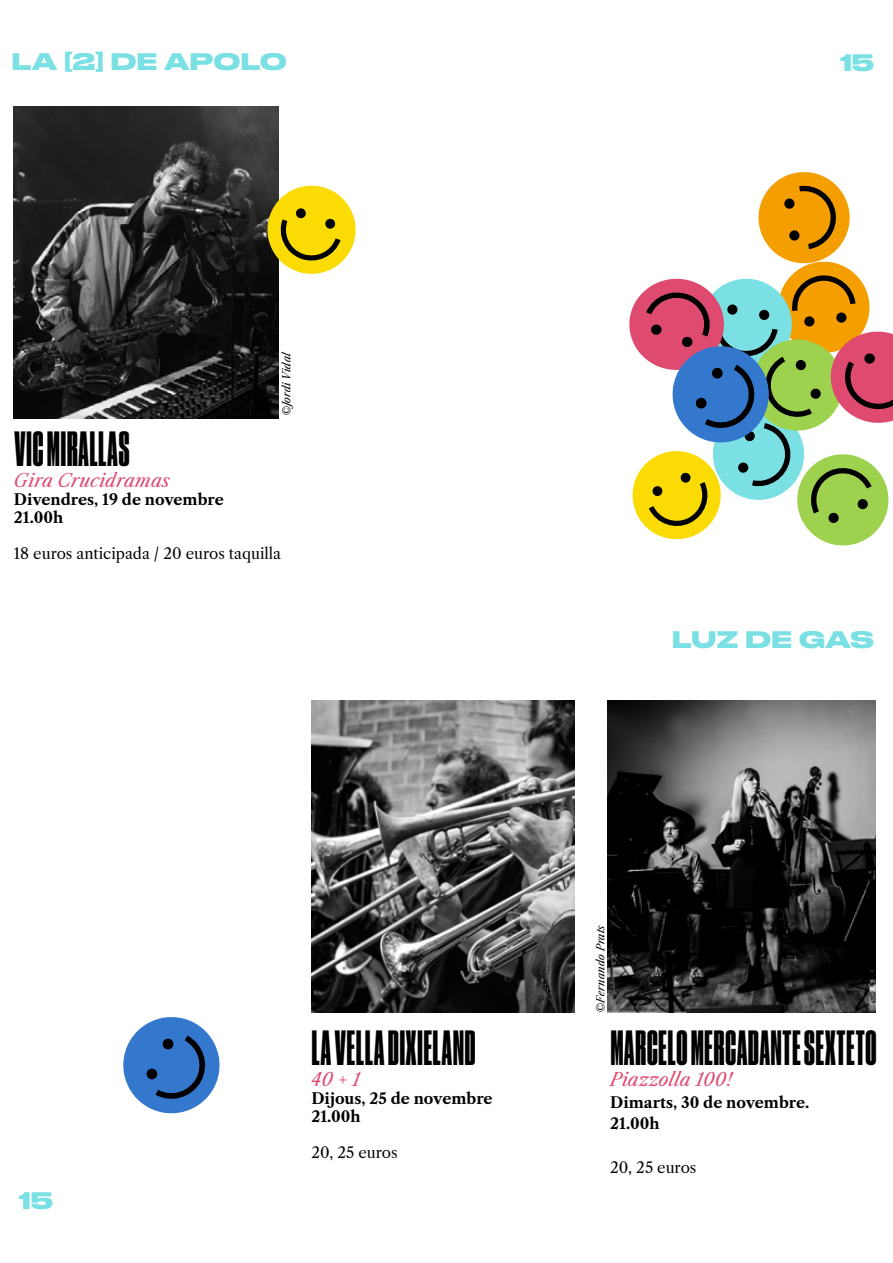
<style>
.page{position:relative;width:893px;height:1263px;background:#fff}
.page>*{position:absolute;margin:0;border:0;box-sizing:border-box;transform-origin:0 0}
.t1{font:46.5px "Druk X Condensed Super";letter-spacing:.02em;color:#000}
.t2{font:700 22.5px "Druk Wide";letter-spacing:.02em;color:#7ae0e3}
.t3{font:italic 18px "Libre Caslon Text";color:#de4a70}
.t4{font:700 15px/18px "Libre Caslon Text";color:#000}
.t5{font:15px "Libre Caslon Text";color:#000}
.t6{font:italic 10.5px "Libre Caslon Text";letter-spacing:-.005em;color:#000}
</style>
<div class="page">
<img style="left:14px;top:106px;width:264px;height:312px">
<svg style="left:262px;top:180px;width:94px;height:99px"></svg>
<img style="left:312px;top:701px;width:262px;height:312px">
<img style="left:608px;top:701px;width:267px;height:312px">
<svg style="left:123px;top:1017px;width:97px;height:97px"></svg>
<svg style="left:629px;top:172px;width:264px;height:374px"></svg>
<h2 class="t2" style="left:12px;top:43px;width:276px">LA [2] DE APOLO</h2>
<h2 class="t2" style="left:840px;top:44px;width:36px">15</h2>
<p class="t6" style="left:280px;top:416px;width:66px;rotate:-90deg">©Jordi Vidal</p>
<h1 class="t1" style="left:14px;top:422px;width:116px">VIC MIRALLAS</h1>
<p class="t3" style="left:14px;top:470px;width:158px">Gira Crucidramas</p>
<p class="t4" style="left:14px;top:491px;width:211px">Divendres, 19 de novembre<br>21.00h</p>
<p class="t5" style="left:14px;top:545px;width:269px">18 euros anticipada / 20 euros taquilla</p>
<h2 class="t2" style="left:672px;top:621px;width:203px">LUZ DE GAS</h2>
<h2 class="t2" style="left:19px;top:1182px;width:36px">15</h2>
<h1 class="t1" style="left:312px;top:1021px;width:165px">LA VELLA DIXIELAND</h1>
<p class="t3" style="left:311px;top:1069px;width:50px">40 + 1</p>
<p class="t4" style="left:311px;top:1090px;width:183px">Dijous, 25 de novembre<br>21.00h</p>
<p class="t5" style="left:311px;top:1144px;width:88px">20, 25 euros</p>
<p class="t6" style="left:594px;top:1013px;width:89px;rotate:-90deg">©Fernando Prats</p>
<h1 class="t1" style="left:611px;top:1021px;width:267px">MARCELO MERCADANTE SEXTETO</h1>
<p class="t3" style="left:610px;top:1069px;width:124px">Piazzolla 100!</p>
<p class="t4" style="left:610px;top:1092px;width:201px;line-height:21.6px">Dimarts, 30 de novembre.<br>21.00h</p>
<p class="t5" style="left:610px;top:1158px;width:88px">20, 25 euros</p>
</div>
